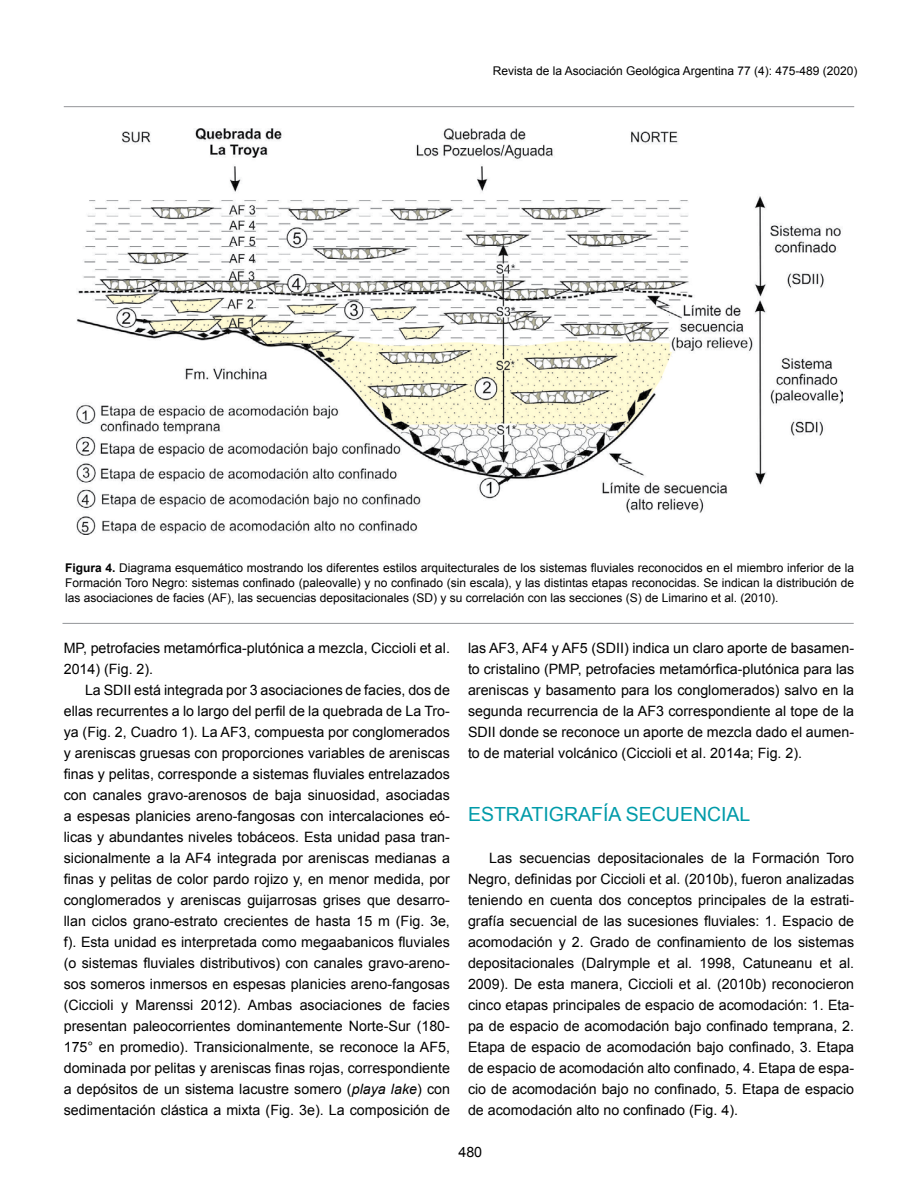
<style>
.page{position:relative;width:918px;height:1188px;background:#fff}
.page>*{position:absolute;margin:0;border:0;box-sizing:border-box;transform-origin:0 0}
.titulos_12_5_introdu{font:19.5px "Arial";color:#009ba9}
.textos_san_serif{font:14.25px/21px "Arial";color:#000;text-align:justify}
.epigrafes{font:12px/15px "Arial";color:#000;text-align:justify}
.s1{font-weight:700}
.s2{font-style:italic}
</style>
<div class="page">
<hr style="left:64px;top:106px;width:790px;height:1px;background:#939598">
<hr style="left:63px;top:623px;width:791px;height:1px;background:#939598">
<img style="left:76px;top:129px;width:766px;height:405px">
<p class="epigrafes" style="left:493px;top:63px;width:366px">Revista de la Asociación Geológica Argentina 77 (4): 475-489 (2020)</p>
<p class="epigrafes" style="left:65px;top:560px;width:791px"><span class="s1">Figura 4.</span> Diagrama esquemático mostrando los diferentes estilos arquitecturales de los sistemas fluviales reconocidos en el miembro inferior de la Formación Toro Negro: sistemas confinado (paleovalle) y no confinado (sin escala), y las distintas etapas reconocidas. Se indican la distribución de las asociaciones de facies (AF), las secuencias depositacionales (SD) y su correlación con las secciones (S) de Limarino et al. (2010).</p>
<p class="textos_san_serif" style="left:64px;top:637px;width:388px">MP, petrofacies metamórfica-plutónica a mezcla, Ciccioli et al.<br>2014) (Fig. 2).</p>
<p class="textos_san_serif" style="left:64px;top:679px;width:388px;text-indent:21px">La SDII está integrada por 3 asociaciones de facies, dos de ellas recurrentes a lo largo del perfil de la quebrada de La Tro&shy;ya (Fig. 2, Cuadro 1). La AF3, compuesta por conglomerados y areniscas gruesas con proporciones variables de areniscas finas y pelitas, corresponde a sistemas fluviales entrelazados con canales gravo-arenosos de baja sinuosidad, asociadas a espesas planicies areno-fangosas con intercalaciones eó&shy;licas y abundantes niveles tobáceos. Esta unidad pasa tran&shy;sicionalmente a la AF4 integrada por areniscas medianas a finas y pelitas de color pardo rojizo y, en menor medida, por conglomerados y areniscas guijarrosas grises que desarro&shy;llan ciclos grano-estrato crecientes de hasta 15 m (Fig. 3e, f). Esta unidad es interpretada como megaabanicos fluviales (o sistemas fluviales distributivos) con canales gravo-areno&shy;sos someros inmersos en espesas planicies areno-fangosas (Ciccioli y Marenssi 2012). Ambas asociaciones de facies presentan paleocorrientes dominantemente Norte-Sur (180- 175° en promedio). Transicionalmente, se reconoce la AF5, dominada por pelitas y areniscas finas rojas, correspondiente a depósitos de un sistema lacustre somero (<span class="s2">playa lake</span>) con sedimentación clástica a mixta (Fig. 3e). La composición de</p>
<p class="textos_san_serif" style="left:468px;top:637px;width:388px">las AF3, AF4 y AF5 (SDII) indica un claro aporte de basamen&shy;to cristalino (PMP, petrofacies metamórfica-plutónica para las areniscas y basamento para los conglomerados) salvo en la segunda recurrencia de la AF3 correspondiente al tope de la SDII donde se reconoce un aporte de mezcla dado el aumen&shy;to de material volcánico (Ciccioli et al. 2014a; Fig. 2).</p>
<p class="titulos_12_5_introdu" style="left:468px;top:801px;width:284px">ESTRATIGRAFÍA SECUENCIAL</p>
<p class="textos_san_serif" style="left:468px;top:847px;width:388px;text-indent:21px">Las secuencias depositacionales de la Formación Toro Negro, definidas por Ciccioli et al. (2010b), fueron analizadas teniendo en cuenta dos conceptos principales de la estrati&shy;grafía secuencial de las sucesiones fluviales: 1. Espacio de acomodación y 2. Grado de confinamiento de los sistemas depositacionales (Dalrymple et al. 1998, Catuneanu et al.<br>2009). De esta manera, Ciccioli et al. (2010b) reconocieron cinco etapas principales de espacio de acomodación: 1. Eta&shy;pa de espacio de acomodación bajo confinado temprana, 2.<br>Etapa de espacio de acomodación bajo confinado, 3. Etapa de espacio de acomodación alto confinado, 4. Etapa de espa&shy;cio de acomodación bajo no confinado, 5. Etapa de espacio de acomodación alto no confinado (Fig. 4).</p>
<p class="textos_san_serif" style="left:458px;top:1141px;width:25px">480</p>
</div>
